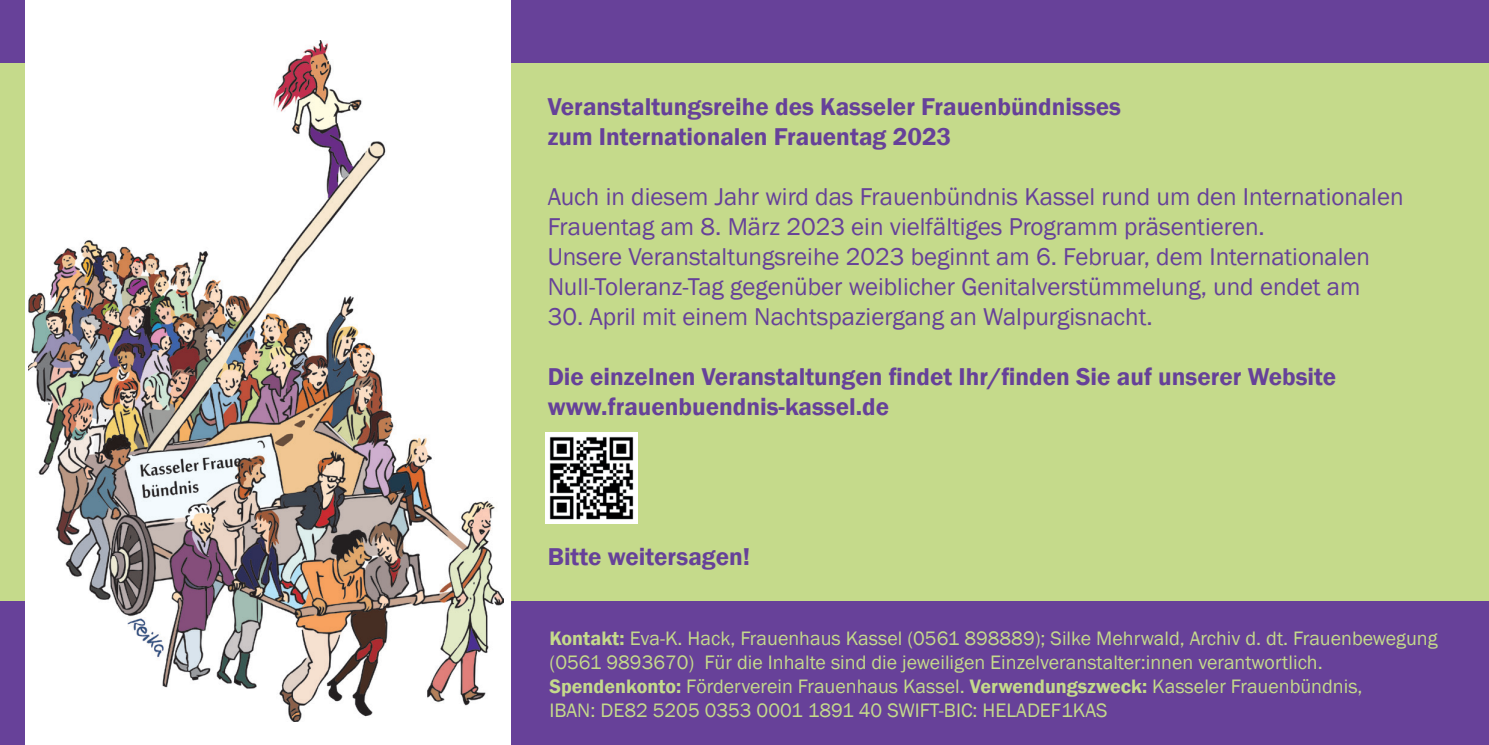
<style>
.page{position:relative;width:1489px;height:745px;background:#fff}
.page>*{position:absolute;margin:0;border:0;box-sizing:border-box;transform-origin:0 0}
.t1{font:25px/30px "Franklin Gothic";color:#664199}
.t2{font:600 25px/30px "Franklin Gothic";color:#664199}
.t3{font:20px/24px "Franklin Gothic";color:#c5da8b}
.s1{font-weight:600}
</style>
<div class="page">
<div style="left:0;top:56px;width:1488px;height:550px;background:#c5da8b"></div>
<div style="left:0;top:0;width:1488px;height:62px;background:#674199"></div>
<div style="left:0;top:600px;width:1488px;height:144px;background:#674199"></div>
<div style="left:25px;top:0;width:485px;height:744px;background:#fff"></div>
<img style="left:28px;top:41px;width:475px;height:680px">
<img style="left:546px;top:432px;width:91px;height:91px">
<p class="t2" style="left:547px;top:92px;width:575px">Veranstaltungsreihe des Kasseler Frauenbündnisses zum Internationalen Frauentag 2023</p>
<p class="t1" style="left:547px;top:182px;width:857px">Auch in diesem Jahr wird das Frauenbündnis Kassel rund um den Internationalen Frauentag am 8. März 2023 ein vielfältiges Programm präsentieren.<br>Unsere Veranstaltungsreihe 2023 beginnt am 6. Februar, dem Internationalen Null-Toleranz-Tag gegenüber weiblicher Genitalverstümmelung, und endet am</p>
<p class="t1" style="left:547px;top:302px;width:606px">30. April mit einem Nachtspaziergang an Walpurgisnacht.</p>
<p class="t2" style="left:547px;top:362px;width:790px">Die einzelnen Veranstaltungen findet Ihr/finden Sie auf unserer Website www.frauenbuendnis-kassel.de</p>
<p class="t2" style="left:547px;top:542px;width:204px">Bitte weitersagen!</p>
<p class="t3" style="left:549px;top:626px;width:889px"><span class="s1">Kontakt:</span> Eva-K. Hack, Frauenhaus Kassel (0561 898889); Silke Mehrwald, Archiv d. dt. Frauenbewegung (0561 9893670) Für die Inhalte sind die jeweiligen Einzelveranstalter:innen verantwortlich.<br><span class="s1">Spendenkonto:</span> Förderverein Frauenhaus Kassel. <span class="s1">Verwendungszweck:</span> Kasseler Frauenbündnis,<br>IBAN: DE82 5205 0353 0001 1891 40 SWIFT-BIC: HELADEF1KAS</p>
</div>
